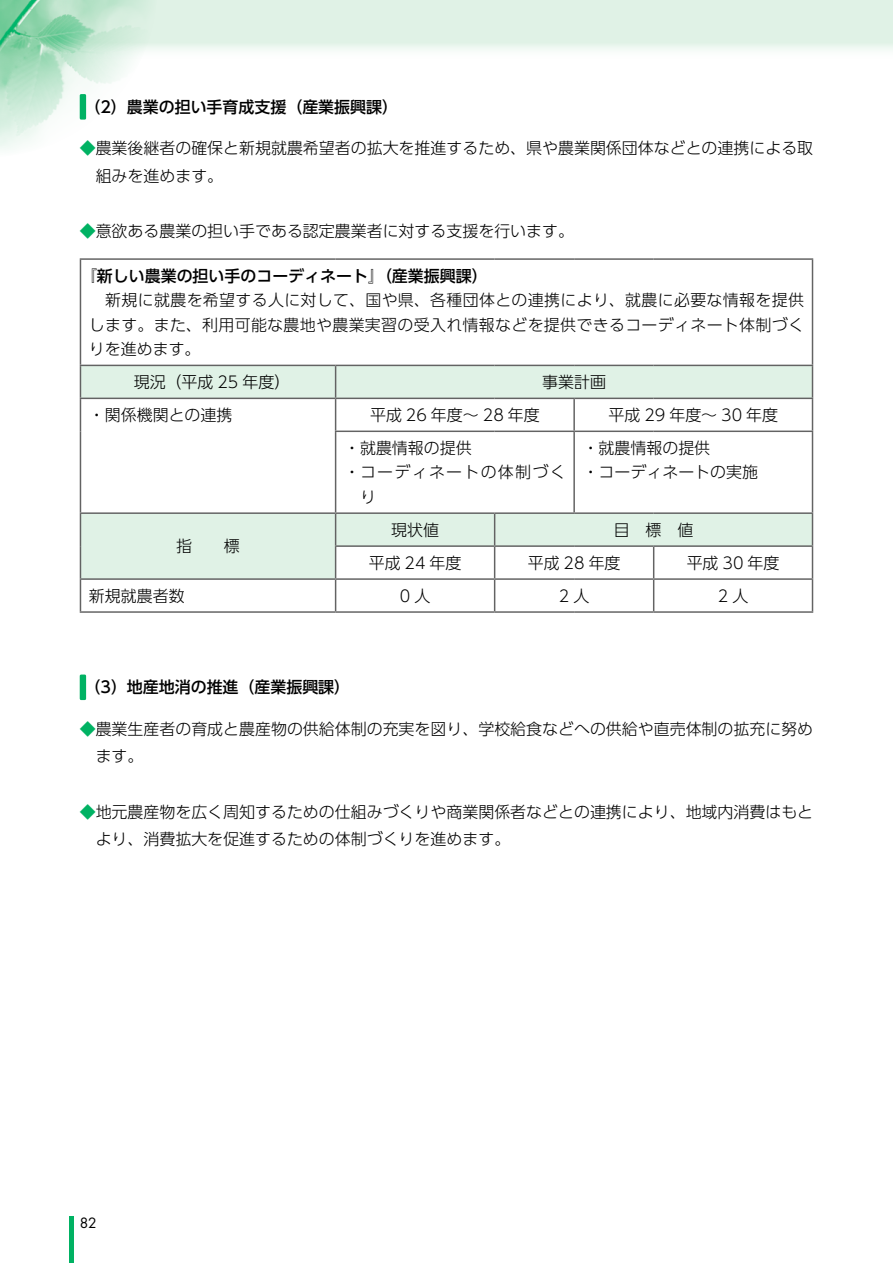
<style>
.page{position:relative;width:893px;height:1263px;background:#fff}
.page>*{position:absolute;margin:0;border:0;box-sizing:border-box;transform-origin:0 0}
.t1{font:300 15.9px/27.6px "UD Shin Go Pro";color:#000}
.t2{font:300 15.9px/24.5px "UD Shin Go Pro";letter-spacing:.02em;color:#000}
.t3{font:500 15.9px "UD Shin Go Pro";color:#000}
.t4{font:300 15.9px "UD Shin Go Pro";letter-spacing:.08em;color:#000}
.t5{font:13.8px "Futura";color:#000}
.s1{color:#00b263}
.s2{font-weight:500}
</style>
<div class="page">
<div style="left:0;top:0;width:893px;height:60px;background:linear-gradient(to bottom,#d8efdf,#f3faf5)"></div>
<hr style="left:69px;top:1216px;width:4px;height:47px;background:#00b263">
<img style="left:0;top:0;width:157px;height:150px">
<div style="left:80px;top:94px;width:6px;height:26px;background:#00b263;border-radius:2px"></div>
<svg style="left:81px;top:366px;width:731px;height:212px"></svg>
<hr style="left:80px;top:258px;width:256px;height:2px;background:#636363">
<hr style="left:80px;top:260px;width:1px;height:105px;background:#636363">
<hr style="left:336px;top:258px;width:159px;height:2px;background:#636363">
<hr style="left:495px;top:258px;width:79px;height:2px;background:#636363">
<hr style="left:574px;top:258px;width:80px;height:2px;background:#636363">
<hr style="left:654px;top:258px;width:159px;height:2px;background:#636363">
<hr style="left:812px;top:260px;width:1px;height:105px;background:#636363">
<hr style="left:80px;top:365px;width:256px;height:1px;background:#636363">
<hr style="left:80px;top:366px;width:1px;height:32px;background:#636363">
<hr style="left:336px;top:365px;width:159px;height:1px;background:#636363">
<hr style="left:335px;top:366px;width:1px;height:32px;background:#636363">
<hr style="left:495px;top:365px;width:79px;height:1px;background:#636363">
<hr style="left:574px;top:365px;width:80px;height:1px;background:#636363">
<hr style="left:654px;top:365px;width:159px;height:1px;background:#636363">
<hr style="left:812px;top:366px;width:1px;height:32px;background:#636363">
<hr style="left:80px;top:398px;width:256px;height:1px;background:#636363">
<hr style="left:80px;top:399px;width:1px;height:32px;background:#636363">
<hr style="left:80px;top:431px;width:1px;height:81px;background:#636363">
<hr style="left:80px;top:512px;width:256px;height:2px;background:#636363">
<hr style="left:80px;top:514px;width:1px;height:32px;background:#636363">
<hr style="left:80px;top:546px;width:1px;height:32px;background:#636363">
<hr style="left:80px;top:578px;width:256px;height:2px;background:#636363">
<hr style="left:80px;top:580px;width:1px;height:31px;background:#636363">
<hr style="left:80px;top:611px;width:256px;height:2px;background:#636363">
<hr style="left:336px;top:398px;width:159px;height:1px;background:#636363">
<hr style="left:335px;top:399px;width:1px;height:32px;background:#636363">
<hr style="left:495px;top:398px;width:79px;height:1px;background:#636363">
<hr style="left:574px;top:398px;width:80px;height:1px;background:#636363">
<hr style="left:573px;top:399px;width:2px;height:32px;background:#636363">
<hr style="left:654px;top:398px;width:159px;height:1px;background:#636363">
<hr style="left:812px;top:399px;width:1px;height:32px;background:#636363">
<hr style="left:335px;top:431px;width:160px;height:1px;background:#636363">
<hr style="left:335px;top:432px;width:1px;height:80px;background:#636363">
<hr style="left:495px;top:431px;width:79px;height:1px;background:#636363">
<hr style="left:574px;top:431px;width:80px;height:1px;background:#636363">
<hr style="left:573px;top:432px;width:2px;height:80px;background:#636363">
<hr style="left:654px;top:431px;width:159px;height:1px;background:#636363">
<hr style="left:812px;top:432px;width:1px;height:80px;background:#636363">
<hr style="left:336px;top:512px;width:159px;height:2px;background:#636363">
<hr style="left:335px;top:514px;width:1px;height:31px;background:#636363">
<hr style="left:495px;top:512px;width:79px;height:2px;background:#636363">
<hr style="left:494px;top:514px;width:1px;height:31px;background:#636363">
<hr style="left:574px;top:512px;width:80px;height:2px;background:#636363">
<hr style="left:654px;top:512px;width:159px;height:2px;background:#636363">
<hr style="left:812px;top:514px;width:1px;height:31px;background:#636363">
<hr style="left:335px;top:545px;width:160px;height:2px;background:#636363">
<hr style="left:335px;top:547px;width:1px;height:31px;background:#636363">
<hr style="left:495px;top:545px;width:79px;height:2px;background:#636363">
<hr style="left:494px;top:547px;width:1px;height:31px;background:#636363">
<hr style="left:574px;top:545px;width:80px;height:2px;background:#636363">
<hr style="left:654px;top:545px;width:159px;height:2px;background:#636363">
<hr style="left:653px;top:547px;width:1px;height:31px;background:#636363">
<hr style="left:812px;top:547px;width:1px;height:31px;background:#636363">
<hr style="left:336px;top:578px;width:159px;height:2px;background:#636363">
<hr style="left:335px;top:580px;width:1px;height:31px;background:#636363">
<hr style="left:495px;top:578px;width:79px;height:2px;background:#636363">
<hr style="left:494px;top:580px;width:1px;height:31px;background:#636363">
<hr style="left:574px;top:578px;width:80px;height:2px;background:#636363">
<hr style="left:654px;top:578px;width:159px;height:2px;background:#636363">
<hr style="left:653px;top:580px;width:1px;height:31px;background:#636363">
<hr style="left:812px;top:580px;width:1px;height:31px;background:#636363">
<hr style="left:336px;top:611px;width:159px;height:2px;background:#636363">
<hr style="left:495px;top:611px;width:79px;height:2px;background:#636363">
<hr style="left:574px;top:611px;width:80px;height:2px;background:#636363">
<hr style="left:654px;top:611px;width:159px;height:2px;background:#636363">
<div style="left:80px;top:674px;width:6px;height:26px;background:#00b263;border-radius:2px"></div>
<p class="t3" style="left:85px;top:94px;width:315px">（2）農業の担い手育成支援（産業振興課）</p>
<p class="t1" style="left:96px;top:134px;width:719px;text-indent:-16px"><span class="s1">◆</span>農業後継者の確保と新規就農希望者の拡大を推進するため、県や農業関係団体などとの連携による取組みを進めます。</p>
<p class="t1" style="left:80px;top:217px;width:496px"><span class="s1">◆</span>意欲ある農業の担い手である認定農業者に対する支援を行います。</p>
<p class="t2" style="left:89px;top:263px;width:716px;text-indent:-8px"><span class="s2">『新しい農業の担い手のコーディネート』（産業振興課）<br></span>　新規に就農を希望する人に対して、国や県、各種団体との連携により、就農に必要な情報を提供します。また、利用可能な農地や農業実習の受入れ情報などを提供できるコーディネート体制づくりを進めます。</p>
<p class="t1" style="left:134px;top:367px;width:158px">現況（平成 25 年度）</p>
<p class="t1" style="left:542px;top:367px;width:65px">事業計画</p>
<p class="t1" style="left:89px;top:400px;width:145px">・関係機関との連携</p>
<p class="t1" style="left:370px;top:400px;width:171px">平成 26 年度〜 28 年度</p>
<p class="t1" style="left:608px;top:400px;width:171px">平成 29 年度〜 30 年度</p>
<p class="t1" style="left:344px;top:433px;width:129px">・就農情報の提供</p>
<p class="t4" style="left:344px;top:459px;width:223px">・コーディネートの体制づく</p>
<p class="t1" style="left:360px;top:482px;width:17px">り</p>
<p class="t1" style="left:583px;top:435px;width:177px;line-height:24.5px">・就農情報の提供<br>・コーディネートの実施</p>
<p class="t1" style="left:176px;top:532px;width:65px">指　　標</p>
<p class="t1" style="left:391px;top:515px;width:49px">現状値</p>
<p class="t1" style="left:614px;top:515px;width:81px">目　標　値</p>
<p class="t1" style="left:369px;top:548px;width:94px">平成 24 年度</p>
<p class="t1" style="left:528px;top:548px;width:94px">平成 28 年度</p>
<p class="t1" style="left:687px;top:548px;width:94px">平成 30 年度</p>
<p class="t1" style="left:89px;top:581px;width:97px">新規就農者数</p>
<p class="t1" style="left:400px;top:581px;width:32px">0人</p>
<p class="t1" style="left:559px;top:581px;width:32px">2人</p>
<p class="t1" style="left:718px;top:581px;width:32px">2人</p>
<p class="t3" style="left:85px;top:674px;width:267px">（3）地産地消の推進（産業振興課）</p>
<p class="t1" style="left:96px;top:714px;width:719px;text-indent:-16px"><span class="s1">◆</span>農業生産者の育成と農産物の供給体制の充実を図り、学校給食などへの供給や直売体制の拡充に努めます。</p>
<p class="t1" style="left:96px;top:797px;width:719px;text-indent:-16px"><span class="s1">◆</span>地元農産物を広く周知するための仕組みづくりや商業関係者などとの連携により、地域内消費はもとより、消費拡大を促進するための体制づくりを進めます。</p>
<p class="t5" style="left:80px;top:1214px;width:19px">82</p>
</div>
